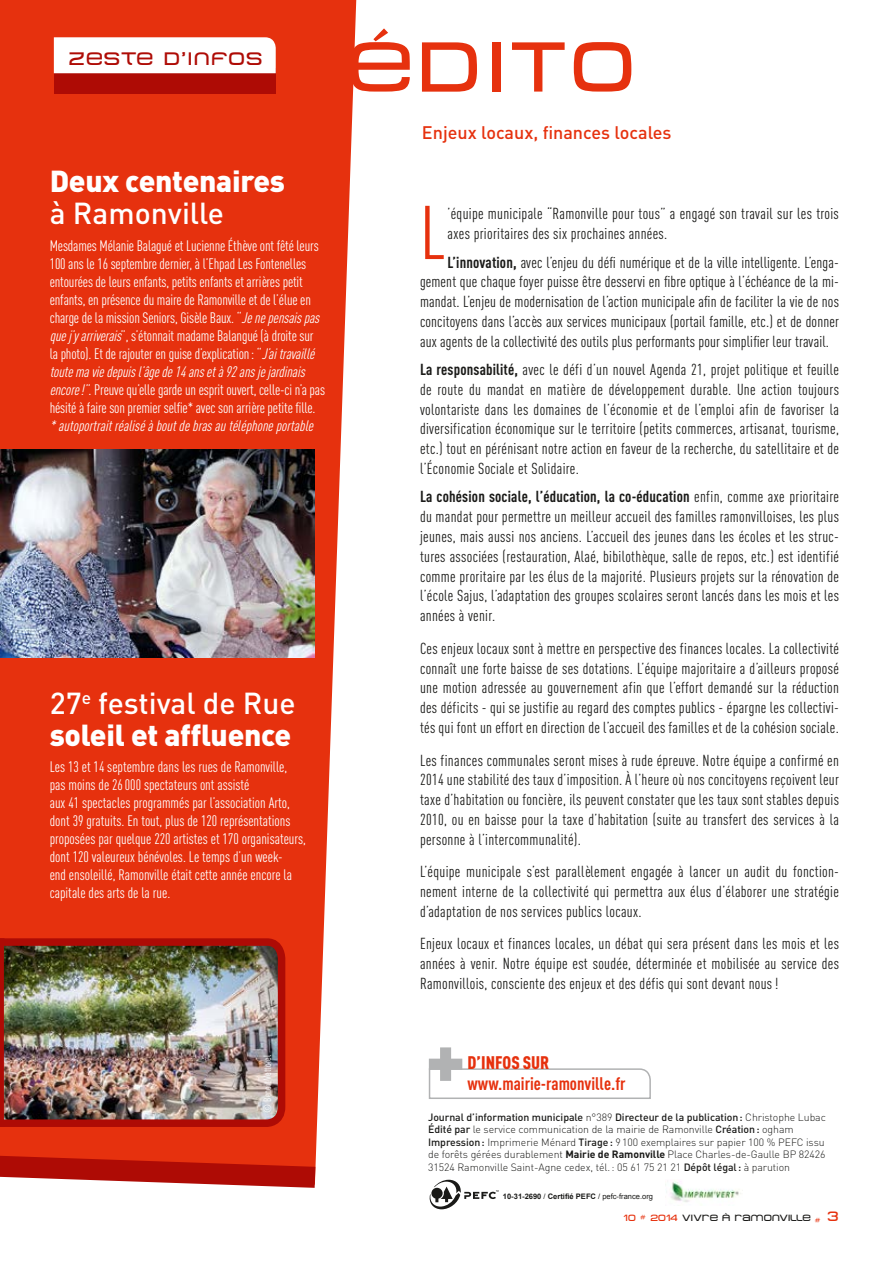
<style>
.page{position:relative;width:893px;height:1263px;background:#fff}
.page>*{position:absolute;margin:0;border:0;box-sizing:border-box;transform-origin:0 0}
.t1{font:900 86.25px "DIN Cond";color:#b1b2b3}
.t2{font:74.7px "DIN Cond";color:#e6310e}
.t3{font:70.2px "Metro DF";letter-spacing:.06em;color:#e6310e}
.t4{font:900 30px/31.5px "DIN";letter-spacing:-.01em;color:#fff}
.t5{font:500 30px "DIN";color:#fff}
.t6{font:500 18px "DIN";color:#e6310e}
.t7{font:700 18px "DIN Cond";color:#e6310e}
.t8{font:18px "Metro DF";letter-spacing:.07em;color:#ae0b05}
.t9{font:900 18px "DIN Cond";color:#e6310e}
.t10{font:15.75px/19.8px "DIN Cond";letter-spacing:.02em;color:#1a1a18;text-align:justify}
.t11{font:15px/18px "DIN Cond";letter-spacing:-.01em;color:#fff}
.t12{font:italic 15px "DIN Cond";color:#fff}
.t13{font:300 10.5px/12.6px "DIN";letter-spacing:-.005em;color:#1a1a18}
.t14{font:10.5px "DIN Cond";color:#fff}
.t15{font:9px "Metro DF";color:#1a1a18}
.t16{font:700 7.5px "Arial";color:#1a1a18}
.s1{font-style:italic}
.s2{font-weight:500}
.s3{font-weight:700}
.s4{font-weight:400}
.s5{color:#e6310e}
.s6{font-size:13.5px;color:#e6310e}
</style>
<div class="page">
<svg style="left:0;top:0;width:356px;height:1180px;background:#e74222"></svg>
<svg style="left:0;top:1156px;width:315px;height:32px"></svg>
<svg style="left:428px;top:1068px;width:223px;height:31px"></svg>
<svg style="left:429px;top:1180px;width:70px;height:29px"></svg>
<img style="left:666px;top:1181px;width:75px;height:21px">
<div style="left:54px;top:68px;width:222px;height:26px;background:#ae0b05"></div>
<svg style="left:54px;top:37px;width:222px;height:36px"></svg>
<img style="left:0;top:449px;width:314px;height:208px">
<img style="left:0;top:934px;width:289px;height:197px">
<p class="t8" style="left:69px;top:48px;width:195px">ZESTE D’INFOS</p>
<h3 class="t4" style="left:50px;top:164px;width:237px">Deux centenaires</h3>
<h3 class="t5" style="left:50px;top:194px;width:176px">à Ramonville</h3>
<p class="t11" style="left:50px;top:236px;width:277px">Mesdames Mélanie Balagué et Lucienne Éthève ont fêté leurs 100 ans le 16 septembre dernier, à l’Ehpad Les Fontenelles entourées de leurs enfants, petits enfants et arrières petit enfants, en présence du maire de Ramonville et de l’élue en charge de la mission Seniors, Gisèle Baux. “<span class="s1">Jenepensaispas quej’y arriverais</span>”, s’étonnait madame Balangué (à droite sur la photo). Et de rajouter en guise d’explication: “<span class="s1">J’aitravaillé toutemaviedepuisl’âgede14ansetà92ansjejardinais encore!”</span>. Preuve qu’elle garde un esprit ouvert, celle-ci n’a pas hésité à faire son premier selfie* avec son arrière petite fille.</p>
<p class="t12" style="left:50px;top:416px;width:268px">*autoportraitréaliséàboutdebrasautéléphoneportable</p>
<h3 class="t4" style="left:50px;top:686px;width:248px"><span class="s2">27</span><sup>e</sup> <span class="s2">festival de Rue </span>soleil et affluence</h3>
<p class="t11" style="left:50px;top:758px;width:258px">Les 13 et 14 septembre dans les rues de Ramonville, pas moins de 26000 spectateurs ont assisté<br>aux 41 spectacles programmés par l’association Arto, dont 39 gratuits. En tout, plus de 120 représentations proposées par quelque 220 artistes et 170 organisateurs, dont 120 valeureux bénévoles. Le temps d’un week-<br>end ensoleillé, Ramonville était cette année encore la capitale des arts de la rue.</p>
<p class="t14" style="left:261px;top:1113px;width:59px;rotate:-90deg">© Benoit Vettorel</p>
<h3 class="t3" style="left:350px;top:28px;width:289px">ÉDITO</h3>
<p class="t6" style="left:422px;top:121px;width:251px">Enjeux locaux, finances locales</p>
<h2 class="t2" style="left:420px;top:189px;width:27px">L</h2>
<p class="t10" style="left:448px;top:204px;width:393px">’équipe municipale “Ramonville pour tous” a engagé son travail sur les trois axes prioritaires des six prochaines années.</p>
<p class="t10" style="left:420px;top:252px;width:420px;text-indent:28px"><span class="s3">L’innovation,</span> avec l’enjeu du défi numérique et de la ville intelligente. L’enga&shy;gement que chaque foyer puisse être desservi en fibre optique à l’échéance de la mi&shy;mandat. L’enjeu de modernisation de l’action municipale afin de faciliter la vie de nos concitoyens dans l’accès aux services municipaux (portail famille, etc.) et de donner aux agents de la collectivité des outils plus performants pour simplifier leur travail.</p>
<p class="t10" style="left:420px;top:359px;width:420px"><span class="s3">La responsabilité,</span> avec le défi d’un nouvel Agenda 21, projet politique et feuille de route du mandat en matière de développement durable. Une action toujours volontariste dans les domaines de l’économie et de l’emploi afin de favoriser la diversification économique sur le territoire (petits commerces, artisanat, tourisme, etc.) tout en pérénisant notre action en faveur de la recherche, du satellitaire et de l’Économie Sociale et Solidaire.</p>
<p class="t10" style="left:420px;top:487px;width:420px"><span class="s3">La cohésion sociale, l’éducation, la co-éducation</span> enfin, comme axe prioritaire du mandat pour permettre un meilleur accueil des familles ramonvilloises, les plus jeunes, mais aussi nos anciens. L’accueil des jeunes dans les écoles et les struc&shy;tures associées (restauration, Alaé, bibilothèque, salle de repos, etc.) est identifié comme proritaire par les élus de la majorité. Plusieurs projets sur la rénovation de l’école Sajus, l’adaptation des groupes scolaires seront lancés dans les mois et les années à venir.</p>
<p class="t10" style="left:420px;top:638px;width:420px">Ces enjeux locaux sont à mettre en perspective des finances locales. La collectivité connaît une forte baisse de ses dotations. L’équipe majoritaire a d’ailleurs proposé une motion adressée au gouvernement afin que l’effort demandé sur la réduction des déficits - qui se justifie au regard des comptes publics - épargne les collectivi&shy;tés qui font un effort en direction de l’accueil des familles et de la cohésion sociale.</p>
<p class="t10" style="left:420px;top:750px;width:420px">Les finances communales seront mises à rude épreuve. Notre équipe a confirmé en 2014 une stabilité des taux d’imposition. À l’heure où nos concitoyens reçoivent leur taxe d’habitation ou foncière, ils peuvent constater que les taux sont stables depuis 2010, ou en baisse pour la taxe d’habitation (suite au transfert des services à la personne à l’intercommunalité).</p>
<p class="t10" style="left:420px;top:862px;width:420px">L’équipe municipale s’est parallèlement engagée à lancer un audit du fonction&shy;nement interne de la collectivité qui permettra aux élus d’élaborer une stratégie d’adaptation de nos services publics locaux.</p>
<p class="t10" style="left:420px;top:934px;width:420px">Enjeux locaux et finances locales, un débat qui sera présent dans les mois et les années à venir. Notre équipe est soudée, déterminée et mobilisée au service des Ramonvillois, consciente des enjeux et des défis qui sont devant nous!</p>
<h1 class="t1" style="left:425px;top:1005px;width:42px">+</h1>
<p class="t9" style="left:468px;top:1052px;width:83px">D’INFOS SUR</p>
<p class="t7" style="left:468px;top:1073px;width:160px">www.mairie-ramonville.fr</p>
<p class="t13" style="left:428px;top:1110px;width:399px"><span class="s2">Journal d’information municipale</span> n°389 <span class="s2">Directeur de la publication:</span> Christophe Lubac <span class="s2">Édité par</span> le service communication de la mairie de Ramonville <span class="s2">Création:</span> ogham <span class="s2">Impression:</span> Imprimerie Ménard <span class="s2">Tirage:</span> 9100 exemplaires sur papier 100 % PEFC issu de forêts gérées durablement <span class="s3">Mairie de Ramonville</span> Place Charles-de-Gaulle BP 82426<br>31524 Ramonville Saint-Agne cedex, tél.: 05 61 75 21 21 <span class="s2">Dépôt légal:</span> à parution</p>
<p class="t16" style="left:503px;top:1191px;width:152px">10-31-2690 <span class="s4">/</span> Certifié PEFC <span class="s4">/ pefc-france.org</span></p>
<p class="t15" style="left:623px;top:1213px;width:217px"><span class="s5">10 # 2014</span> VIVRE À RAMONVILLE <span class="s5">#</span> <span class="s6">3</span></p>
</div>
